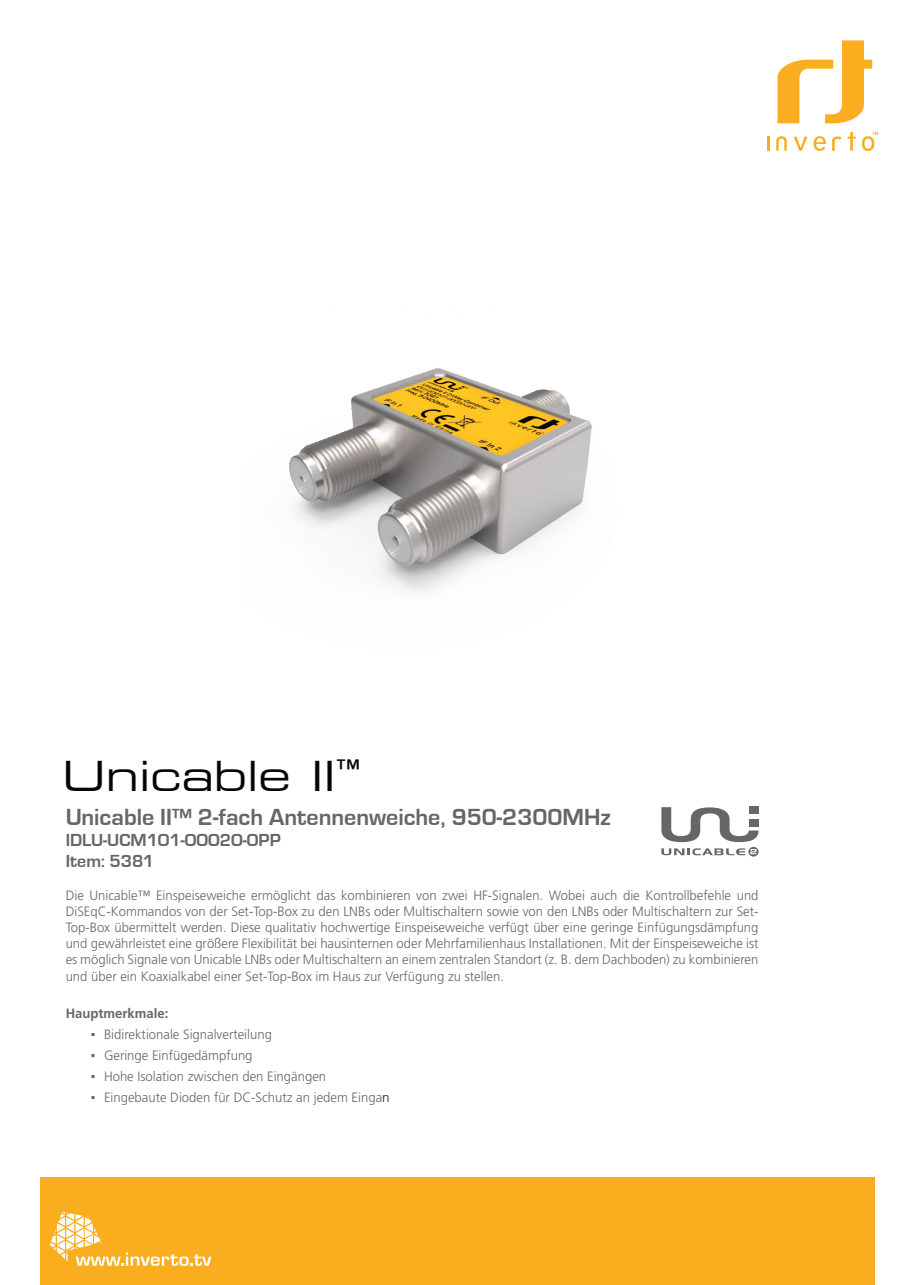
<style>
.page{position:relative;width:915px;height:1285px;background:#fff}
.page>*{position:absolute;margin:0;border:0;box-sizing:border-box;transform-origin:0 0}
.Big_Title{font:42px "Eurostile Extended Two";color:#050604}
.Big_Title-2{font:24.45px "Eurostile Extended Two";color:#050604}
.Small_title{font:700 24px "Eurostile T";color:#686565}
.Small_title-2{font:700 18px "Eurostile T";color:#686565}
.Running_texts{font:300 13.5px/16.2px "Frutiger";color:#686565;text-align:justify}
.Running_texts-2{font:700 13.5px "Frutiger";color:#686565}
.t1{font:13.5px "Arial";color:#686565}
.s1{font-size:42px}
.s2{color:#231f20}
</style>
<div class="page">
<div style="left:40px;top:1177px;width:834px;height:107px;background:#faad1e"></div>
<svg style="left:777px;top:40px;width:94px;height:83px"></svg>
<svg style="left:847px;top:132px;width:8px;height:19px"></svg>
<hr style="left:766px;top:137px;width:3px;height:14px;background:#faad1e">
<svg style="left:794px;top:137px;width:13px;height:14px"></svg>
<svg style="left:813px;top:136px;width:12px;height:15px"></svg>
<svg style="left:861px;top:132px;width:16px;height:19px"></svg>
<svg style="left:832px;top:136px;width:9px;height:15px"></svg>
<svg style="left:776px;top:136px;width:10px;height:15px"></svg>
<svg style="left:50px;top:1211px;width:161px;height:54px"></svg>
<div style="left:748px;top:806px;width:10px;height:8px;background:#686565"></div>
<svg style="left:661px;top:807px;width:97px;height:49px"></svg>
<img style="left:289px;top:368px;width:303px;height:224px">
<p class="Big_Title" style="left:62px;top:746px;width:230px">Unicable</p>
<p class="Big_Title-2" style="left:311px;top:751px;width:51px">TM<span class="s1">I I</span></p>
<p class="Small_title" style="left:66px;top:803px;width:546px">Unicable II™ 2-fach Antennenweiche, 950-2300MHz</p>
<p class="Small_title-2" style="left:66px;top:830px;width:216px">IDLU-UCM1O1-OOO2O-OPP</p>
<p class="Small_title-2" style="left:66px;top:851px;width:90px">Item: 5381</p>
<p class="Running_texts" style="left:66px;top:886px;width:694px">Die Unicable™ Einspeiseweiche ermöglicht das kombinieren von zwei HF-Signalen. Wobei auch die Kontrollbefehle und</p>
<p class="Running_texts" style="left:66px;top:919px;width:694px">Top-Box übermittelt werden. Diese qualitativ hochwertige Einspeiseweiche verfügt über eine geringe Einfügungsdämpfung</p>
<p class="Running_texts" style="left:66px;top:902px;width:694px">DiSEqC-Kommandos von der Set-Top-Box zu den LNBs oder Multischaltern sowie von den LNBs oder Multischaltern zur Set-</p>
<p class="Running_texts" style="left:66px;top:935px;width:694px">und gewährleistet eine größere Flexibilität bei hausinternen oder Mehrfamilienhaus Installationen. Mit der Einspeiseweiche ist es möglich Signale von Unicable LNBs oder Multischaltern an einem zentralen Standort .B.z( dem Dachboden) zu kombinieren und über ein Koaxialkabel einer Set-Top-Box im Haus zur Verfügung zu stellen.</p>
<p class="Running_texts-2" style="left:66px;top:1005px;width:104px">Hauptmerkmale:</p>
<p class="Running_texts" style="left:104px;top:1026px;width:169px">Bidirektionale Signalverteilung</p>
<p class="t1" style="left:91px;top:1024px;width:6px">▪</p>
<p class="t1" style="left:91px;top:1045px;width:6px">▪</p>
<p class="Running_texts" style="left:104px;top:1047px;width:150px">Geringe Einfügedämpfung</p>
<p class="t1" style="left:91px;top:1066px;width:6px">▪</p>
<p class="Running_texts" style="left:104px;top:1068px;width:223px">Hohe Isolation zwischen den Eingängen</p>
<p class="t1" style="left:91px;top:1087px;width:6px">▪</p>
<p class="Running_texts" style="left:104px;top:1089px;width:287px">Eingebaute Dioden für DC-Schutz an jedem Einga<span class="s2">n</span></p>
</div>
